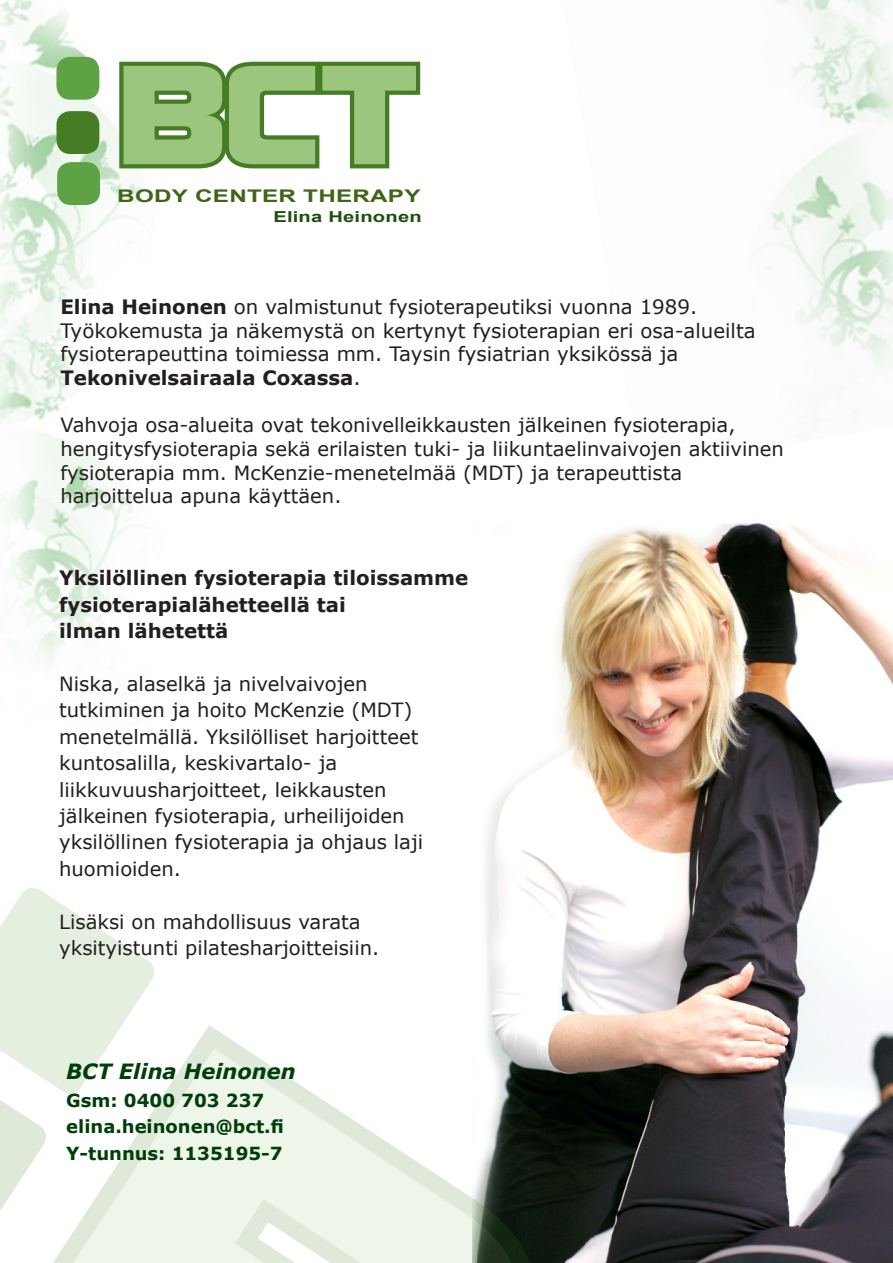
<style>
.page{position:relative;width:893px;height:1263px;background:#fff}
.page>*{position:absolute;margin:0;border:0;box-sizing:border-box;transform-origin:0 0}
.t1{font:129.3px "Kimberley";color:#9cc57d;scale:1.39 1}
.t2{font:italic 700 21px "Verdana";color:#003e09}
.t3{font:19.8px "Verdana";color:#231f20}
.t4{font:700 19.8px "Verdana";color:#231f20}
.t5{font:19.65px/26.4px "Verdana";color:#231f20}
.t6{font:700 18px/26.7px "Verdana";color:#003e09}
.t7{font:700 17.4px "Arial";letter-spacing:.01em;color:#3e6617;scale:1.39 1}
.t8{font:700 15.15px "Arial";letter-spacing:.01em;color:#1f4f0c;scale:1.33 1}
.s1{font-weight:700}
.s2{font-weight:400}
</style>
<div class="page">
<img style="left:485px;top:523px;width:408px;height:728px">
<svg style="left:0;top:888px;width:154px;height:114px"></svg>
<svg style="left:0;top:1002px;width:577px;height:261px"></svg>
<svg style="left:317px;top:1251px;width:576px;height:12px"></svg>
<img style="left:760px;top:0;width:133px;height:373px">
<img style="left:0;top:0;width:142px;height:664px">
<div style="left:56px;top:57px;width:43px;height:43px;background:#5fa245;border-radius:14px"></div>
<div style="left:56px;top:111px;width:43px;height:43px;background:#457d27;border-radius:14px"></div>
<div style="left:57px;top:162px;width:43px;height:43px;background:#5fa245;border-radius:14px"></div>
<svg style="left:115px;top:57px;width:306px;height:116px"></svg>
<p class="t1" style="left:118px;top:43px;width:218px">BCT</p>
<p class="t7" style="left:117px;top:184px;width:220px">BODY CENTER THERAPY</p>
<p class="t8" style="left:273px;top:207px;width:113px">Elina Heinonen</p>
<p class="t3" style="left:60px;top:294px;width:638px"><span class="s1">Elina Heinonen</span> on valmistunut fysioterapeutiksi vuonna 1989.</p>
<p class="t3" style="left:60px;top:318px;width:697px">Työkokemusta ja näkemystä on kertynyt fysioterapian eri osa-alueilta</p>
<p class="t3" style="left:60px;top:342px;width:619px">fysioterapeuttina toimiessa mm. Taysin fysiatrian yksikössä ja</p>
<p class="t4" style="left:60px;top:365px;width:302px">Tekonivelsairaala Coxassa<span class="s2">.</span></p>
<p class="t5" style="left:60px;top:412px;width:677px">Vahvoja osa-alueita ovat tekonivelleikkausten jälkeinen fysioterapia,</p>
<p class="t5" style="left:60px;top:436px;width:725px">hengitysfysioterapia sekä erilaisten tuki- ja liikuntaelinvaivojen aktiivinen</p>
<p class="t5" style="left:60px;top:459px;width:623px">fysioterapia mm. McKenzie-menetelmää (MDT) ja terapeuttista</p>
<p class="t5" style="left:60px;top:483px;width:283px">harjoittelua apuna käyttäen.</p>
<p class="t4" style="left:59px;top:565px;width:411px">Yksilöllinen fysioterapia tiloissamme</p>
<p class="t4" style="left:59px;top:592px;width:288px">fysioterapialähetteellä tai</p>
<p class="t4" style="left:59px;top:618px;width:171px">ilman lähetettä</p>
<p class="t5" style="left:59px;top:671px;width:310px">Niska, alaselkä ja nivelvaivojen</p>
<p class="t5" style="left:59px;top:697px;width:361px">tutkiminen ja hoito McKenzie (MDT) menetelmällä. Yksilölliset harjoitteet</p>
<p class="t5" style="left:59px;top:750px;width:280px">kuntosalilla, keskivartalo- ja</p>
<p class="t5" style="left:59px;top:776px;width:329px">liikkuvuusharjoitteet, leikkausten</p>
<p class="t5" style="left:59px;top:803px;width:347px">jälkeinen fysioterapia, urheilijoiden</p>
<p class="t5" style="left:59px;top:829px;width:365px">yksilöllinen fysioterapia ja ohjaus laji huomioiden.</p>
<p class="t5" style="left:59px;top:908px;width:303px">Lisäksi on mahdollisuus varata</p>
<p class="t5" style="left:59px;top:935px;width:322px">yksityistunti pilatesharjoitteisiin.</p>
<p class="t2" style="left:66px;top:1057px;width:231px">BCT Elina Heinonen</p>
<p class="t6" style="left:66px;top:1087px;width:219px">Gsm: 0400 703 237 elina.heinonen@bct.fi<br>Y-tunnus: 1135195-7</p>
</div>
